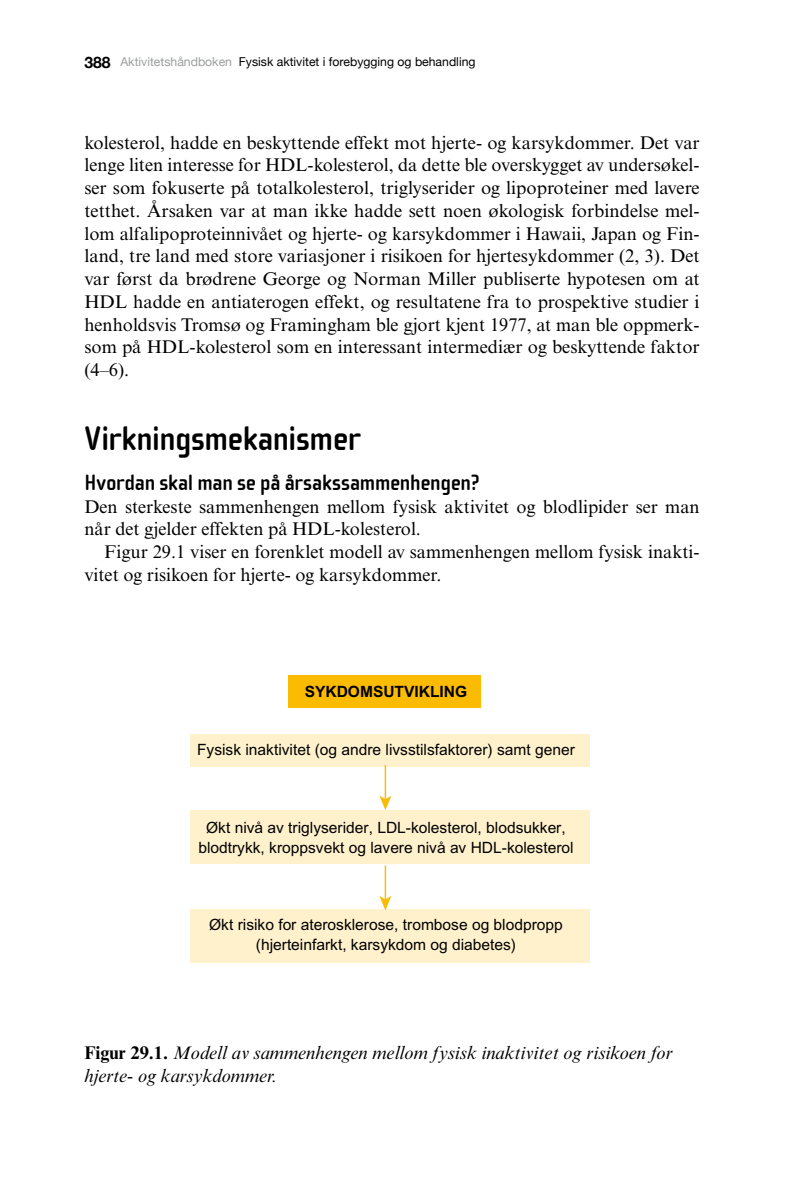
<style>
.page{position:relative;width:794px;height:1191px;background:#fff}
.page>*{position:absolute;margin:0;border:0;box-sizing:border-box;transform-origin:0 0}
.t1{font:700 35px "Cholla Sans";letter-spacing:-.015em;color:#000}
.t2{font:700 22.75px "Cholla Sans";letter-spacing:-.01em;color:#000}
.t3{font:18.38px/22.8px "Times New Roman MT Std";color:#000}
.t4{font:italic 18.38px/22.8px "Times New Roman MT Std";color:#000}
.t5{font:15.58px/19.4px "M Arial";color:#000;text-align:center}
.t6{font:700 15.58px "M Arial";color:#000}
.t7{font:12.25px "Helvetica Neue";color:#000}
.s1{font-weight:700;font-size:15.75px}
.s2{color:#9c9e9f}
.s3{font-weight:700;font-style:normal}
</style>
<div class="page">
<div style="left:288px;top:675px;width:193px;height:33px;background:#fabb00"></div>
<div style="left:190px;top:734px;width:399px;height:33px;background:#fef1cc"></div>
<div style="left:190px;top:810px;width:399px;height:54px;background:#fef1cc"></div>
<div style="left:190px;top:909px;width:399px;height:54px;background:#fef1cc"></div>
<hr style="left:385px;top:765px;width:1px;height:35px;background:#fabb00">
<svg style="left:379px;top:795px;width:12px;height:15px"></svg>
<hr style="left:385px;top:865px;width:1px;height:35px;background:#fabb00">
<svg style="left:379px;top:896px;width:12px;height:14px"></svg>
<p class="t7" style="left:84px;top:55px;width:393px"><span class="s1">388</span> <span class="s2">Aktivitetshåndboken</span> Fysisk aktivitet i forebygging og behandling</p>
<p class="t3" style="left:84px;top:131px;width:617px;text-align:justify">kolesterol, hadde en beskyttende effekt mot hjerte- og karsykdommer. Det var lenge liten interesse for HDL-kolesterol, da dette ble overskygget av undersøkel&shy;ser som fokuserte på totalkolesterol, triglyserider og lipoproteiner med lavere tetthet. Årsaken var at man ikke hadde sett noen økologisk forbindelse mel&shy;lom alfalipoproteinnivået og hjerte- og karsykdommer i Hawaii, Japan og Fin&shy;land, tre land med store variasjoner i risikoen for hjertesykdommer (2, 3). Det var først da brødrene George og Norman Miller publiserte hypotesen om at HDL hadde en antiaterogen effekt, og resultatene fra to prospektive studier i henholdsvis Tromsø og Framingham ble gjort kjent 1977, at man ble oppmerk&shy;som på HDL-kolesterol som en interessant intermediær og beskyttende faktor (4–6).</p>
<h1 class="t1" style="left:84px;top:419px;width:277px">Virkningsmekanismer</h1>
<p class="t2" style="left:84px;top:470px;width:397px">Hvordan skal man se på årsakssammenhengen?</p>
<p class="t3" style="left:84px;top:495px;width:617px">Den sterkeste sammenhengen mellom fysisk aktivitet og blodlipider ser man når det gjelder effekten på HDL-kolesterol.</p>
<p class="t3" style="left:84px;top:540px;width:617px;text-indent:20px">Figur 29.1 viser en forenklet modell av sammenhengen mellom fysisk inakti&shy;vitet og risikoen for hjerte- og karsykdommer.</p>
<p class="t6" style="left:305px;top:682px;width:164px">SYKDOMSUTVIKLING</p>
<p class="t5" style="left:197px;top:740px;width:379px">Fysisk inaktivitet (og andre livsstilsfaktorer) samt gener</p>
<p class="t5" style="left:198px;top:818px;width:377px">Økt nivå av triglyserider, LDL-kolesterol, blodsukker, blodtrykk, kroppsvekt og lavere nivå av HDL-kolesterol</p>
<p class="t5" style="left:209px;top:915px;width:355px">Økt risiko for aterosklerose, trombose og blodpropp (hjerteinfarkt, karsykdom og diabetes)</p>
<p class="t4" style="left:84px;top:1041px;width:590px"><span class="s3">Figur 29.1.</span> Modell av sammenhengen mellom fysisk inaktivitet og risikoen for hjerte- og karsykdommer.</p>
</div>
